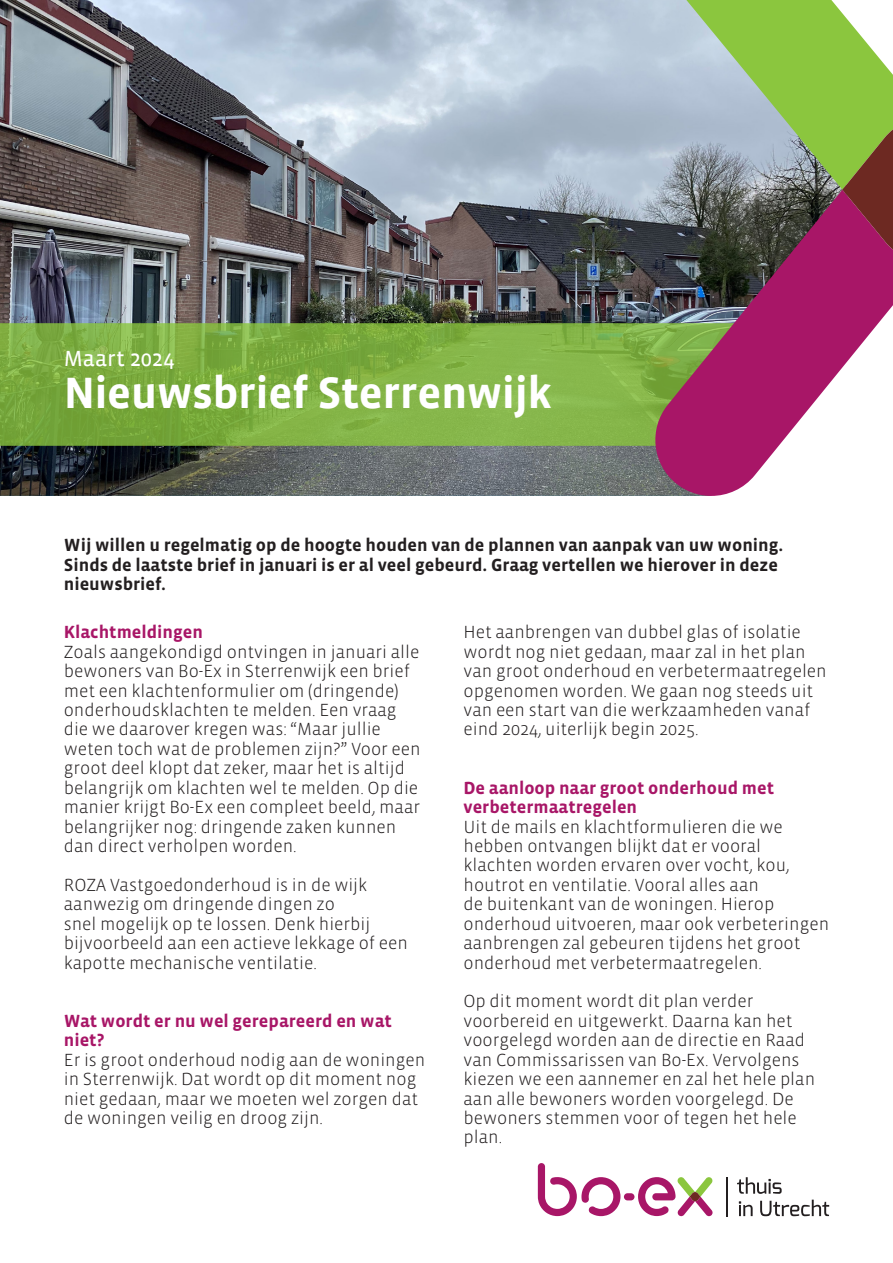
<style>
.page{position:relative;width:893px;height:1263px;background:#fff}
.page>*{position:absolute;margin:0;border:0;box-sizing:border-box;transform-origin:0 0}
.t1{font:700 45px "Vista Sans OT";letter-spacing:-.01em;color:#fff}
.t2{font:22.5px "Vista Sans OT";color:#fff}
.t3{font:300 18px/19.5px "Vista Sans OTCE";color:#231f20}
.t4{font:700 18px/19.4px "Vista Sans OTCE";color:#231f20}
.t5{font:700 18px/19.4px "Vista Sans OTCE";color:#a81667}
</style>
<div class="page">
<img style="left:0;top:0;width:648px;height:496px">
<svg style="left:0;top:323px;width:648px;height:123px;background:#7faf43"></svg>
<svg style="left:648px;top:262px;width:245px;height:234px;fill:#a81667"></svg>
<svg style="left:646px;top:0;width:247px;height:262px;background:#90a37f"></svg>
<svg style="left:842px;top:117px;width:51px;height:145px;background:#86513e"></svg>
<div style="left:624px;top:1193px;width:10px;height:7px;background:#a81667;border-radius:4px"></div>
<svg style="left:538px;top:1163px;width:82px;height:53px"></svg>
<svg style="left:737px;top:1177px;width:92px;height:39px"></svg>
<hr style="left:727px;top:1177px;width:1px;height:39px;background:#231f20">
<svg style="left:638px;top:1177px;width:75px;height:39px"></svg>
<p class="t2" style="left:64px;top:347px;width:112px">Maart 2024</p>
<p class="t1" style="left:64px;top:370px;width:489px">Nieuwsbrief Sterrenwijk</p>
<p class="t4" style="left:64px;top:535px;width:721px">Wij willen u regelmatig op de hoogte houden van de plannen van aanpak van uw woning.<br>Sinds de laatste brief in januari is er al veel gebeurd. Graag vertellen we hierover in deze nieuwsbrief.</p>
<p class="t5" style="left:64px;top:622px;width:141px">Klachtmeldingen</p>
<p class="t3" style="left:64px;top:642px;width:358px">Zoals aangekondigd ontvingen in januari alle bewoners van Bo-Ex in Sterrenwijk een brief met een klachtenformulier om (dringende) onderhoudsklachten te melden. Een vraag die we daarover kregen was: “Maar jullie weten toch wat de problemen zijn?” Voor een groot deel klopt dat zeker, maar het is altijd belangrijk om klachten wel te melden. Op die manier krijgt Bo-Ex een compleet beeld, maar belangrijker nog: dringende zaken kunnen dan direct verholpen worden.</p>
<p class="t3" style="left:64px;top:875px;width:346px">ROZA Vastgoedonderhoud is in de wijk aanwezig om dringende dingen zo<br>snel mogelijk op te lossen. Denk hierbij bijvoorbeeld aan een actieve lekkage of een kapotte mechanische ventilatie.</p>
<p class="t3" style="left:463px;top:622px;width:365px">Het aanbrengen van dubbel glas of isolatie wordt nog niet gedaan, maar zal in het plan van groot onderhoud en verbetermaatregelen opgenomen worden. We gaan nog steeds uit van een start van die werkzaamheden vanaf eind 2024, uiterlijk begin 2025.</p>
<p class="t5" style="left:463px;top:778px;width:312px">De aanloop naar groot onderhoud met verbetermaatregelen</p>
<p class="t3" style="left:463px;top:817px;width:367px">Uit de mails en klachtformulieren die we hebben ontvangen blijkt dat er vooral klachten worden ervaren over vocht, kou, houtrot en ventilatie. Vooral alles aan<br>de buitenkant van de woningen. Hierop onderhoud uitvoeren, maar ook verbeteringen aanbrengen zal gebeuren tijdens het groot onderhoud met verbetermaatregelen.</p>
<p class="t3" style="left:463px;top:991px;width:353px">Op dit moment wordt dit plan verder voorbereid en uitgewerkt. Daarna kan het voorgelegd worden aan de directie en Raad van Commissarissen van Bo-Ex. Vervolgens kiezen we een aannemer en zal het hele plan aan alle bewoners worden voorgelegd. De bewoners stemmen voor of tegen het hele plan.</p>
<p class="t5" style="left:64px;top:1011px;width:330px">Wat wordt er nu wel gerepareerd en wat niet?</p>
<p class="t3" style="left:64px;top:1050px;width:363px">Er is groot onderhoud nodig aan de woningen in Sterrenwijk. Dat wordt op dit moment nog niet gedaan, maar we moeten wel zorgen dat de woningen veilig en droog zijn.</p>
</div>
